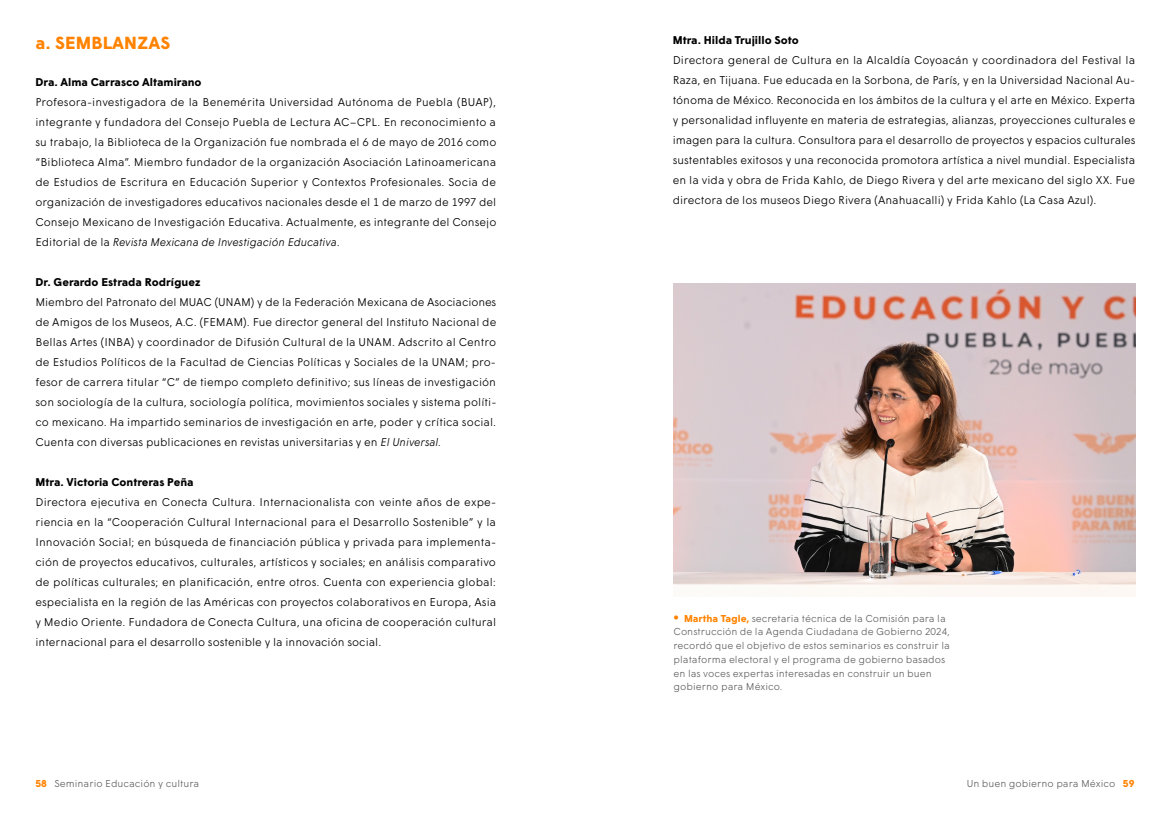
<style>
.page{position:relative;width:1170px;height:815px;background:#fff}
.page>*{position:absolute;margin:0;border:0;box-sizing:border-box;transform-origin:0 0}
.t1{font:700 17.5px "Wigrum";letter-spacing:.01em;color:#ff8300}
.t2{font:300 11.25px/20px "Wigrum";color:#000;text-align:justify}
.t3{font:700 11.25px "Wigrum";color:#000}
.t4{font:300 10px/13.8px "Wigrum";color:#646363}
.s1{font-style:italic}
.s2{color:#ff8300}
.s3{font-weight:700;color:#ff8300}
</style>
<div class="page">
<img style="left:673px;top:283px;width:462px;height:313px">
<h1 class="t1" style="left:35px;top:29px;width:136px">a. SEMBLANZAS</h1>
<p class="t3" style="left:35px;top:74px;width:168px">Dra. Alma Carrasco Altamirano</p>
<p class="t2" style="left:35px;top:91px;width:462px">Profesora-investigadora de la Benemérita Universidad Autónoma de Puebla (BUAP), integrante y fundadora del Consejo Puebla de Lectura AC–CPL. En reconocimiento a su trabajo, la Biblioteca de la Organización fue nombrada el 6 de mayo de 2016 como “Biblioteca Alma”. Miembro fundador de la organización Asociación Latinoamericana de Estudios de Escritura en Educación Superior y Contextos Profesionales. Socia de organización de investigadores educativos nacionales desde el 1 de marzo de 1997 del Consejo Mexicano de Investigación Educativa. Actualmente, es integrante del Consejo Editorial de la <span class="s1">Revista Mexicana de Investigación Educativa</span>.</p>
<p class="t3" style="left:35px;top:274px;width:166px">Dr. Gerardo Estrada Rodríguez</p>
<p class="t2" style="left:35px;top:291px;width:462px">Miembro del Patronato del MUAC (UNAM) y de la Federación Mexicana de Asociaciones de Amigos de los Museos, A.C. (FEMAM). Fue director general del Instituto Nacional de Bellas Artes (INBA) y coordinador de Difusión Cultural de la UNAM. Adscrito al Centro de Estudios Políticos de la Facultad de Ciencias Políticas y Sociales de la UNAM; pro&shy;fesor de carrera titular “C” de tiempo completo definitivo; sus líneas de investigación son sociología de la cultura, sociología política, movimientos sociales y sistema políti&shy;co mexicano. Ha impartido seminarios de investigación en arte, poder y crítica social.<br>Cuenta con diversas publicaciones en revistas universitarias y en <span class="s1">El Universal.</span></p>
<p class="t3" style="left:35px;top:474px;width:160px">Mtra. Victoria Contreras Peña</p>
<p class="t2" style="left:35px;top:491px;width:462px">Directora ejecutiva en Conecta Cultura. Internacionalista con veinte años de expe&shy;riencia en la “Cooperación Cultural Internacional para el Desarrollo Sostenible” y la Innovación Social; en búsqueda de financiación pública y privada para implementa&shy;ción de proyectos educativos, culturales, artísticos y sociales; en análisis comparativo de políticas culturales; en planificación, entre otros. Cuenta con experiencia global: especialista en la región de las Américas con proyectos colaborativos en Europa, Asia y Medio Oriente. Fundadora de Conecta Cultura, una oficina de cooperación cultural internacional para el desarrollo sostenible y la innovación social.</p>
<p class="t3" style="left:672px;top:31px;width:127px">Mtra. Hilda Trujillo Soto</p>
<p class="t2" style="left:672px;top:49px;width:464px">Directora general de Cultura en la Alcaldía Coyoacán y coordinadora del Festival la Raza, en Tijuana. Fue educada en la Sorbona, de París, y en la Universidad Nacional Au&shy;tónoma de México. Reconocida en los ámbitos de la cultura y el arte en México. Experta y personalidad influyente en materia de estrategias, alianzas, proyecciones culturales e imagen para la cultura. Consultora para el desarrollo de proyectos y espacios culturales sustentables exitosos y una reconocida promotora artística a nivel mundial. Especialista en la vida y obra de Frida Kahlo, de Diego Rivera y del arte mexicano del siglo XX. Fue directora de los museos Diego Rivera (Anahuacalli) y Frida Kahlo (La Casa Azul).</p>
<p class="t4" style="left:673px;top:611px;width:278px"><span class="s2">●</span> <span class="s3">Martha Tagle,</span> secretaria técnica de la Comisión para la Construcción de la Agenda Ciudadana de Gobierno 2024, recordó que el objetivo de estos seminarios es construir la plataforma electoral y el programa de gobierno basados en las voces expertas interesadas en construir un buen gobierno para México.</p>
<p class="t4" style="left:35px;top:776px;width:165px"><span class="s3">58</span> Seminario Educación y cultura</p>
<p class="t4" style="left:966px;top:776px;width:169px">Un buen gobierno para México <span class="s3">59</span></p>
</div>
